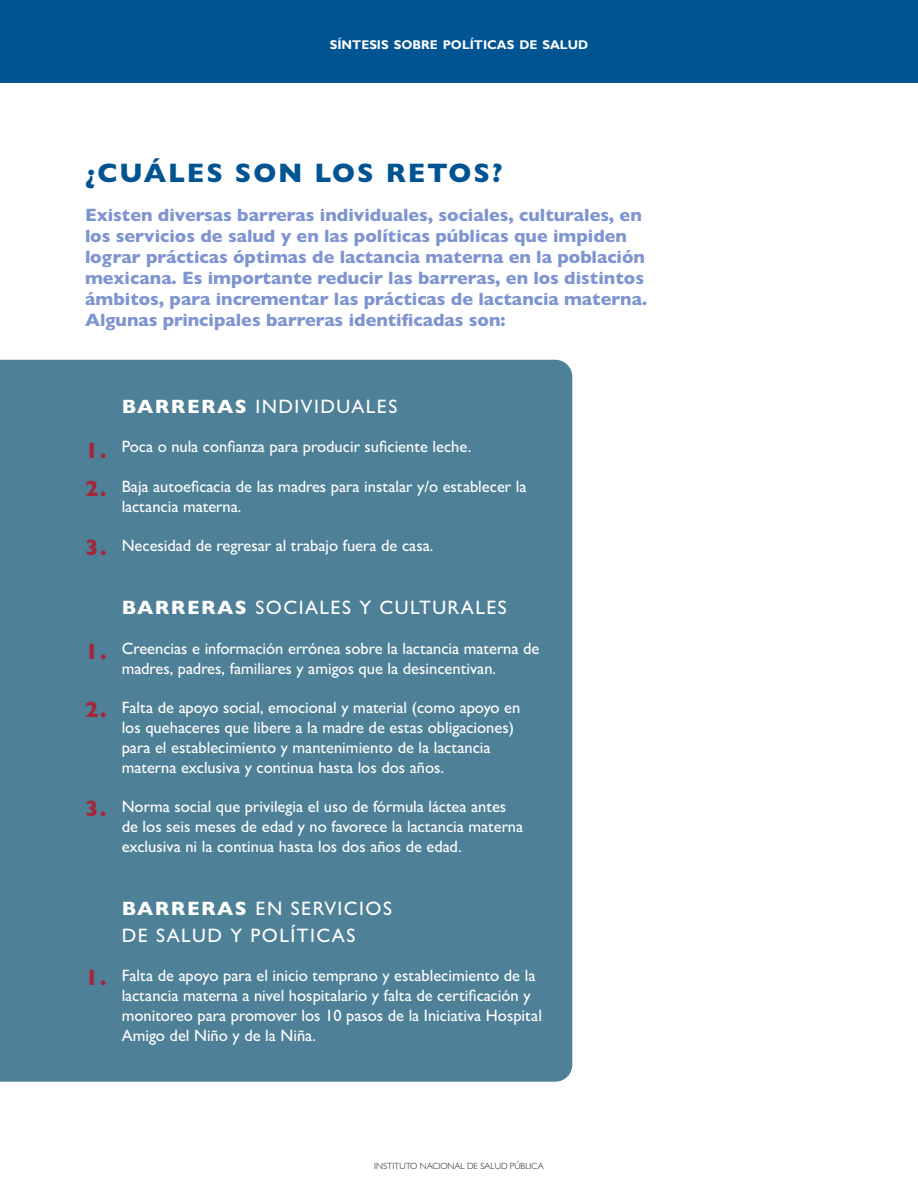
<style>
.page{position:relative;width:918px;height:1188px;background:#fff}
.page>*{position:absolute;margin:0;border:0;box-sizing:border-box;transform-origin:0 0}
.subtitulos{font:800 27px "Gill Sans";letter-spacing:.07em;color:#005492}
.subtitulos-2{font:800 22.5px "Gill Sans";color:#a52639}
.subtitulos-3{font:500 19.5px "Gill Sans";letter-spacing:.075em;color:#fff}
.subtitulo_resumen{font:800 18px/21px "Gill Sans";color:#7f95d1}
.retos{font:500 16.5px/19.8px "Gill Sans";color:#fff}
.t1{font:700 12.6px "Gill Sans";color:#fff}
.t2{font:300 9px "Gill Sans";color:#231f20}
.s1{font-weight:800}
</style>
<div class="page">
<div style="left:0;top:0;width:918px;height:82px;background:#005492"></div>
<div style="left:0;top:360px;width:572px;height:722px;background:#4e8097"></div>
<p class="t1" style="left:330px;top:37px;width:260px">SÍNTESIS SOBRE POLÍTICAS DE SALUD</p>
<p class="subtitulos" style="left:85px;top:157px;width:419px">¿CUÁLES SON LOS RETOS?</p>
<p class="subtitulo_resumen" style="left:85px;top:205px;width:564px">Existen diversas barreras individuales, sociales, culturales, en los servicios de salud y en las políticas públicas que impiden lograr prácticas óptimas de lactancia materna en la población mexicana. Es importante reducir las barreras, en los distintos ámbitos, para incrementar las prácticas de lactancia materna.<br>Algunas principales barreras identificadas son:</p>
<p class="subtitulos-2" style="left:85px;top:437px;width:23px">1.</p>
<p class="subtitulos-2" style="left:85px;top:475px;width:23px">2.</p>
<p class="subtitulos-2" style="left:85px;top:535px;width:23px">3.</p>
<p class="subtitulos-3" style="left:122px;top:395px;width:277px"><span class="s1">BARRERAS</span> INDIVIDUALES</p>
<p class="retos" style="left:122px;top:437px;width:351px">Poca o nula confianza para producir suficiente leche.</p>
<p class="retos" style="left:122px;top:476px;width:406px">Baja autoeficacia de las madres para instalar y/o establecer la lactancia materna.</p>
<p class="retos" style="left:122px;top:536px;width:313px">Necesidad de regresar al trabajo fuera de casa.</p>
<p class="subtitulos-2" style="left:85px;top:639px;width:23px">1.</p>
<p class="subtitulos-2" style="left:85px;top:696px;width:23px">2.</p>
<p class="subtitulos-2" style="left:85px;top:796px;width:23px">3.</p>
<p class="subtitulos-3" style="left:122px;top:596px;width:387px"><span class="s1">BARRERAS</span> SOCIALES Y CULTURALES</p>
<p class="retos" style="left:122px;top:638px;width:419px">Creencias e información errónea sobre la lactancia materna de madres, padres, familiares y amigos que la desincentivan.</p>
<p class="retos" style="left:122px;top:698px;width:400px">Falta de apoyo social, emocional y material (como apoyo en los quehaceres que libere a la madre de estas obligaciones) para el establecimiento y mantenimiento de la lactancia materna exclusiva y continua hasta los dos años.</p>
<p class="retos" style="left:122px;top:797px;width:403px">Norma social que privilegia el uso de fórmula láctea antes de los seis meses de edad y no favorece la lactancia materna exclusiva ni la continua hasta los dos años de edad.</p>
<p class="subtitulos-2" style="left:85px;top:964px;width:23px">1.</p>
<p class="subtitulos-3" style="left:122px;top:897px;width:272px"><span class="s1">BARRERAS</span> EN SERVICIOS</p>
<p class="subtitulos-3" style="left:122px;top:924px;width:235px">DE SALUD Y POLÍTICAS</p>
<p class="retos" style="left:122px;top:966px;width:422px">Falta de apoyo para el inicio temprano y establecimiento de la lactancia materna a nivel hospitalario y falta de certificación y monitoreo para promover los 10 pasos de la Iniciativa Hospital Amigo del Niño y de la Niña.</p>
<p class="t2" style="left:374px;top:1160px;width:171px">INSTITUTO NACIONAL DE SALUD PÚBLICA</p>
</div>
